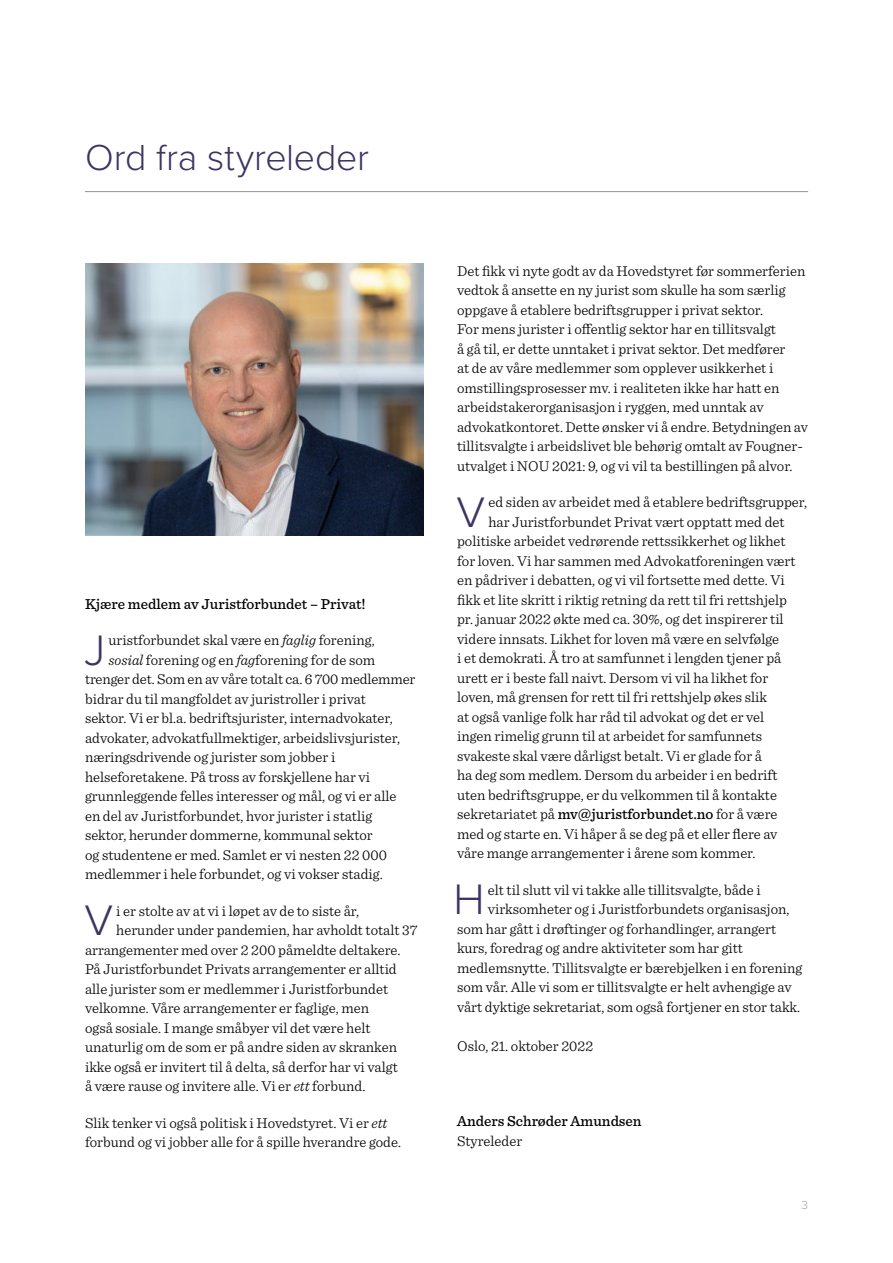
<style>
.page{position:relative;width:893px;height:1263px;background:#fff}
.page>*{position:absolute;margin:0;border:0;box-sizing:border-box;transform-origin:0 0}
.Leder{font:300 44.25px "Proxima Nova";color:#3e3363}
.Rapport_Tittel_1{font:300 37.5px "Proxima Nova";letter-spacing:-.005em;color:#3e3363}
.Leder-2{font:300 15px/19.5px "Sentinel";color:#000}
.Leder-3{font:500 15px/19.5px "Sentinel";color:#000}
.t1{font:300 12px "Proxima Nova";color:#9d9d9c}
.s1{font-style:italic}
.s2{font-weight:500}
.s3{font-weight:300}
</style>
<div class="page">
<hr style="left:85px;top:191px;width:723px;height:1px;background:#939393">
<img style="left:85px;top:264px;width:338px;height:272px">
<p class="Rapport_Tittel_1" style="left:85px;top:129px;width:285px">Ord fra styreleder</p>
<p class="Leder-3" style="left:85px;top:593px;width:282px">Kjære medlem av Juristforbundet – Privat!</p>
<p class="Leder" style="left:84px;top:617px;width:22px">J</p>
<p class="Leder-2" style="left:109px;top:629px;width:268px">uristforbundet skal være en <span class="s1">faglig</span> forening,</p>
<p class="Leder-2" style="left:109px;top:649px;width:268px"><span class="s1">sosial</span> forening og en <span class="s1">fag</span>forening for de som</p>
<p class="Leder-2" style="left:85px;top:668px;width:332px">trenger det. Som en av våre totalt ca. 6 700 medlemmer</p>
<p class="Leder-2" style="left:85px;top:688px;width:283px">bidrar du til mangfoldet av juristroller i privat</p>
<p class="Leder-2" style="left:85px;top:707px;width:309px">sektor. Vi er bl.a. bedriftsjurister, internadvokater,</p>
<p class="Leder-2" style="left:85px;top:727px;width:316px">advokater, advokatfullmektiger, arbeidslivsjurister,</p>
<p class="Leder-2" style="left:85px;top:746px;width:252px">næringsdrivende og jurister som jobber i</p>
<p class="Leder-2" style="left:85px;top:766px;width:287px">helseforetakene. På tross av forskjellene har vi</p>
<p class="Leder-2" style="left:85px;top:785px;width:313px">grunnleggende felles interesser og mål, og vi er alle</p>
<p class="Leder-2" style="left:85px;top:805px;width:289px">en del av Juristforbundet, hvor jurister i statlig</p>
<p class="Leder-2" style="left:85px;top:824px;width:289px">sektor, herunder dommerne, kommunal sektor</p>
<p class="Leder-2" style="left:85px;top:844px;width:303px">og studentene er med. Samlet er vi nesten 22 000</p>
<p class="Leder-2" style="left:85px;top:863px;width:299px">medlemmer i hele forbundet, og vi vokser stadig.</p>
<p class="Leder" style="left:84px;top:887px;width:30px">V</p>
<p class="Leder-2" style="left:116px;top:900px;width:244px">i er stolte av at vi i løpet av de to siste år,</p>
<p class="Leder-2" style="left:116px;top:919px;width:303px">herunder under pandemien, har avholdt totalt 37</p>
<p class="Leder-2" style="left:85px;top:939px;width:317px">arrangementer med over 2 200 påmeldte deltakere.</p>
<p class="Leder-2" style="left:85px;top:958px;width:313px">På Juristforbundet Privats arrangementer er alltid</p>
<p class="Leder-2" style="left:85px;top:978px;width:305px">alle jurister som er medlemmer i Juristforbundet</p>
<p class="Leder-2" style="left:85px;top:997px;width:285px">velkomne. Våre arrangementer er faglige, men</p>
<p class="Leder-2" style="left:85px;top:1017px;width:287px">også sosiale. I mange småbyer vil det være helt</p>
<p class="Leder-2" style="left:85px;top:1036px;width:314px">unaturlig om de som er på andre siden av skranken</p>
<p class="Leder-2" style="left:85px;top:1056px;width:314px">ikke også er invitert til å delta, så derfor har vi valgt</p>
<p class="Leder-2" style="left:85px;top:1075px;width:282px">å være rause og invitere alle. Vi er <span class="s1">ett</span> forbund.</p>
<p class="Leder-2" style="left:85px;top:1112px;width:318px">Slik tenker vi også politisk i Hovedstyret. Vi er <span class="s1">ett </span>forbund og vi jobber alle for å spille hverandre gode.</p>
<p class="Leder-2" style="left:457px;top:260px;width:352px">Det fikk vi nyte godt av da Hovedstyret før sommerferien vedtok å ansette en ny jurist som skulle ha som særlig oppgave å etablere bedriftsgrupper i privat sektor.<br>For mens jurister i offentlig sektor har en tillitsvalgt<br>å gå til, er dette unntaket i privat sektor. Det medfører<br>at de av våre medlemmer som opplever usikkerhet i omstillingsprosesser mv. i realiteten ikke har hatt en arbeidstakerorganisasjon i ryggen, med unntak av advokatkontoret. Dette ønsker vi å endre. Betydningen av tillitsvalgte i arbeidslivet ble behørig omtalt av Fougner&shy;utvalget i NOU 2021: 9, og vi vil ta bestillingen på alvor.</p>
<p class="Leder" style="left:456px;top:479px;width:30px">V</p>
<p class="Leder-2" style="left:488px;top:491px;width:320px">ed siden av arbeidet med å etablere bedriftsgrupper,</p>
<p class="Leder-2" style="left:488px;top:511px;width:298px">har Juristforbundet Privat vært opptatt med det</p>
<p class="Leder-2" style="left:457px;top:530px;width:330px">politiske arbeidet vedrørende rettssikkerhet og likhet</p>
<p class="Leder-2" style="left:457px;top:550px;width:340px">for loven. Vi har sammen med Advokatforeningen vært</p>
<p class="Leder-2" style="left:457px;top:569px;width:329px">en pådriver i debatten, og vi vil fortsette med dette. Vi</p>
<p class="Leder-2" style="left:457px;top:589px;width:331px">fikk et lite skritt i riktig retning da rett til fri rettshjelp</p>
<p class="Leder-2" style="left:457px;top:608px;width:328px">pr. januar 2022 økte med ca. 30%, og det inspirerer til</p>
<p class="Leder-2" style="left:457px;top:628px;width:324px">videre innsats. Likhet for loven må være en selvfølge</p>
<p class="Leder-2" style="left:457px;top:647px;width:326px">i et demokrati. Å tro at samfunnet i lengden tjener på</p>
<p class="Leder-2" style="left:457px;top:667px;width:313px">urett er i beste fall naivt. Dersom vi vil ha likhet for</p>
<p class="Leder-2" style="left:457px;top:686px;width:312px">loven, må grensen for rett til fri rettshjelp økes slik</p>
<p class="Leder-2" style="left:457px;top:706px;width:309px">at også vanlige folk har råd til advokat og det er vel</p>
<p class="Leder-2" style="left:457px;top:725px;width:307px">ingen rimelig grunn til at arbeidet for samfunnets</p>
<p class="Leder-2" style="left:457px;top:745px;width:306px">svakeste skal være dårligst betalt. Vi er glade for å</p>
<p class="Leder-2" style="left:457px;top:764px;width:322px">ha deg som medlem. Dersom du arbeider i en bedrift</p>
<p class="Leder-2" style="left:457px;top:784px;width:321px">uten bedriftsgruppe, er du velkommen til å kontakte</p>
<p class="Leder-2" style="left:457px;top:803px;width:322px">sekretariatet på <span class="s2">mv@juristforbundet.no</span> for å være</p>
<p class="Leder-2" style="left:457px;top:823px;width:322px">med og starte en. Vi håper å se deg på et eller flere av</p>
<p class="Leder-2" style="left:457px;top:842px;width:300px">våre mange arrangementer i årene som kommer.</p>
<p class="Leder" style="left:453px;top:866px;width:33px">H</p>
<p class="Leder-2" style="left:488px;top:879px;width:274px">elt til slutt vil vi takke alle tillitsvalgte, både i</p>
<p class="Leder-2" style="left:488px;top:898px;width:303px">virksomheter og i Juristforbundets organisasjon,</p>
<p class="Leder-2" style="left:457px;top:918px;width:320px">som har gått i drøftinger og forhandlinger, arrangert</p>
<p class="Leder-2" style="left:457px;top:937px;width:287px">kurs, foredrag og andre aktiviteter som har gitt</p>
<p class="Leder-2" style="left:457px;top:957px;width:347px">medlemsnytte. Tillitsvalgte er bærebjelken i en forening</p>
<p class="Leder-2" style="left:457px;top:976px;width:336px">som vår. Alle vi som er tillitsvalgte er helt avhengige av</p>
<p class="Leder-2" style="left:457px;top:996px;width:345px">vårt dyktige sekretariat, som også fortjener en stor takk.</p>
<p class="Leder-2" style="left:457px;top:1035px;width:138px">Oslo, 21. oktober 2022</p>
<p class="Leder-3" style="left:457px;top:1111px;width:186px">Anders Schrøder Amundsen<br><span class="s3">Styreleder</span></p>
<p class="t1" style="left:801px;top:1196px;width:8px">3</p>
</div>
